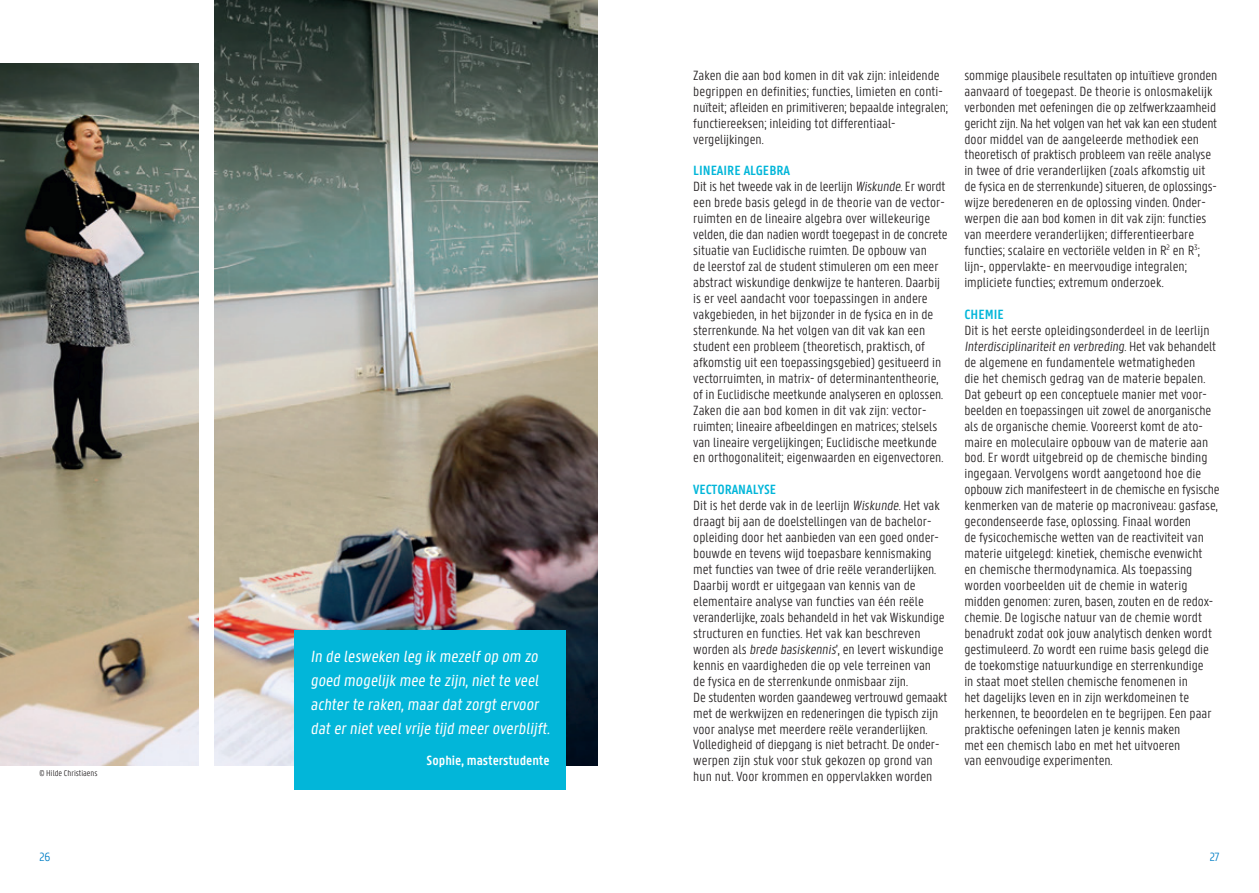
<style>
.page{position:relative;width:1259px;height:893px;background:#fff}
.page>*{position:absolute;margin:0;border:0;box-sizing:border-box;transform-origin:0 0}
.t1{font:17.25px/24px "U Gent Panno Text";color:#fff}
.t2{font:300 14.25px/15.9px "U Gent Panno Text";color:#231f20}
.t3{font:600 14.25px "U Gent Panno Text";color:#02b6d9}
.t4{font:600 14.25px "U Gent Panno Text";color:#fff}
.t5{font:300 12.75px "U Gent Panno Text";color:#007ec5}
.t6{font:300 9px "U Gent Panno Text";color:#231f20}
</style>
<div class="page">
<img style="left:0;top:64px;width:199px;height:701px">
<img style="left:215px;top:0;width:382px;height:765px">
<div style="left:294px;top:630px;width:272px;height:159px;background:#02b6d9"></div>
<p class="t6" style="left:39px;top:768px;width:60px">© Hilde Christiaens</p>
<p class="t1" style="left:310px;top:644px;width:244px">In de lesweken leg ik mezelfop om zo goed mogelijk mee te zijn,niette veel achterte raken,maardatzorgtervoor daternietveelvrije tijd meeroverblijft.</p>
<p class="t4" style="left:426px;top:752px;width:125px">Sophie, masterstudente</p>
<p class="t2" style="left:693px;top:67px;width:256px">Zaken die aan bod komen in dit vak zijn: inleidende begrippen en definities; functies, limieten en conti&shy;nuïteit; afleiden en primitiveren; bepaalde integralen; functiereeksen; inleiding tot differentiaal&shy;vergelijkingen.</p>
<p class="t3" style="left:693px;top:162px;width:98px">LINEAIRE ALGEBRA</p>
<p class="t2" style="left:693px;top:179px;width:256px">Dit is het tweede vak in de leerlijn Wiskunde. Er wordt een brede basis gelegd in de theorie van de vector&shy;ruimten en de lineaire algebra over willekeurige velden, die dan nadien wordt toegepast in de concrete situatie van Euclidische ruimten. De opbouw van<br>de leerstof zal de student stimuleren om een meer abstract wiskundige denkwijze te hanteren. Daarbij is er veel aandacht voor toepassingen in andere vakgebieden, in het bijzonder in de fysica en in de sterrenkunde. Na het volgen van dit vak kan een student een probleem (theoretisch, praktisch, of afkomstig uit een toepassingsgebied) gesitueerd in vectorruimten, in matrix- of determinantentheorie, of in Euclidische meetkunde analyseren en oplossen.<br>Zaken die aan bod komen in dit vak zijn: vector&shy;ruimten; lineaire afbeeldingen en matrices; stelsels van lineaire vergelijkingen; Euclidische meetkunde en orthogonaliteit; eigenwaarden en eigenvectoren.</p>
<p class="t3" style="left:693px;top:481px;width:84px">VECTORANALYSE</p>
<p class="t2" style="left:693px;top:498px;width:256px">Dit is het derde vak in de leerlijn Wiskunde. Het vak draagt bij aan de doelstellingen van de bachelor&shy;opleiding door het aanbieden van een goed onder&shy;bouwde en tevens wijd toepasbare kennismaking met functies van twee of drie reële veranderlijken.<br>Daarbij wordt er uitgegaan van kennis van de elementaire analyse van functies van één reële veranderlijke, zoals behandeld in het vak Wiskundige structuren en functies. Het vak kan beschreven worden als brede basiskennis’, en levert wiskundige kennis en vaardigheden die op vele terreinen van<br>de fysica en de sterrenkunde onmisbaar zijn.<br>De studenten worden gaandeweg vertrouwd gemaakt met de werkwijzen en redeneringen die typisch zijn voor analyse met meerdere reële veranderlijken.<br>Volledigheid of diepgang is niet betracht. De onder&shy;werpen zijn stuk voor stuk gekozen op grond van hun nut. Voor krommen en oppervlakken worden</p>
<p class="t2" style="left:964px;top:67px;width:254px">sommige plausibele resultaten op intuïtieve gronden aanvaard of toegepast. De theorie is onlosmakelijk verbonden met oefeningen die op zelfwerkzaamheid gericht zijn. Na het volgen van het vak kan een student door middel van de aangeleerde methodiek een theoretisch of praktisch probleem van reële analyse in twee of drie veranderlijken (zoals afkomstig uit de fysica en de sterrenkunde) situeren, de oplossings&shy;wijze beredeneren en de oplossing vinden. Onder&shy;werpen die aan bod komen in dit vak zijn: functies van meerdere veranderlijken; differentieerbare functies; scalaire en vectoriële velden in R<sup>2</sup> en R<sup>3</sup>; lijn-, oppervlakte- en meervoudige integralen; impliciete functies; extremum onderzoek.</p>
<p class="t3" style="left:964px;top:306px;width:41px">CHEMIE</p>
<p class="t2" style="left:964px;top:322px;width:257px">Dit is het eerste opleidingsonderdeel in de leerlijn Interdisciplinariteiten verbreding. H et va k b e h a n d e lt de algemene en fundamentele wetmatigheden<br>die het chemisch gedrag van de materie bepalen.<br>Dat gebeurt op een conceptuele manier met voor&shy;beelden en toepassingen uit zowel de anorganische als de organische chemie. Vooreerst komt de ato&shy;maire en moleculaire opbouw van de materie aan bod. Er wordt uitgebreid op de chemische binding ingegaan. Vervolgens wordt aangetoond hoe die opbouw zich manifesteert in de chemische en fysische kenmerken van de materie op macroniveau: gasfase, gecondenseerde fase, oplossing. Finaal worden<br>de fysicochemische wetten van de reactiviteit van materie uitgelegd: kinetiek, chemische evenwicht<br>en chemische thermodynamica. Als toepassing worden voorbeelden uit de chemie in waterig midden genomen: zuren, basen, zouten en de redox&shy;chemie. De logische natuur van de chemie wordt benadrukt zodat ook jouw analytisch denken wordt gestimuleerd. Zo wordt een ruime basis gelegd die de toekomstige natuurkundige en sterrenkundige<br>in staat moet stellen chemische fenomenen in<br>het dagelijks leven en in zijn werkdomeinen te herkennen, te beoordelen en te begrijpen. Een paar praktische oefeningen laten je kennis maken<br>met een chemisch labo en met het uitvoeren<br>van eenvoudige experimenten.</p>
<p class="t5" style="left:39px;top:849px;width:13px">26</p>
<p class="t5" style="left:1209px;top:849px;width:11px">27</p>
</div>
